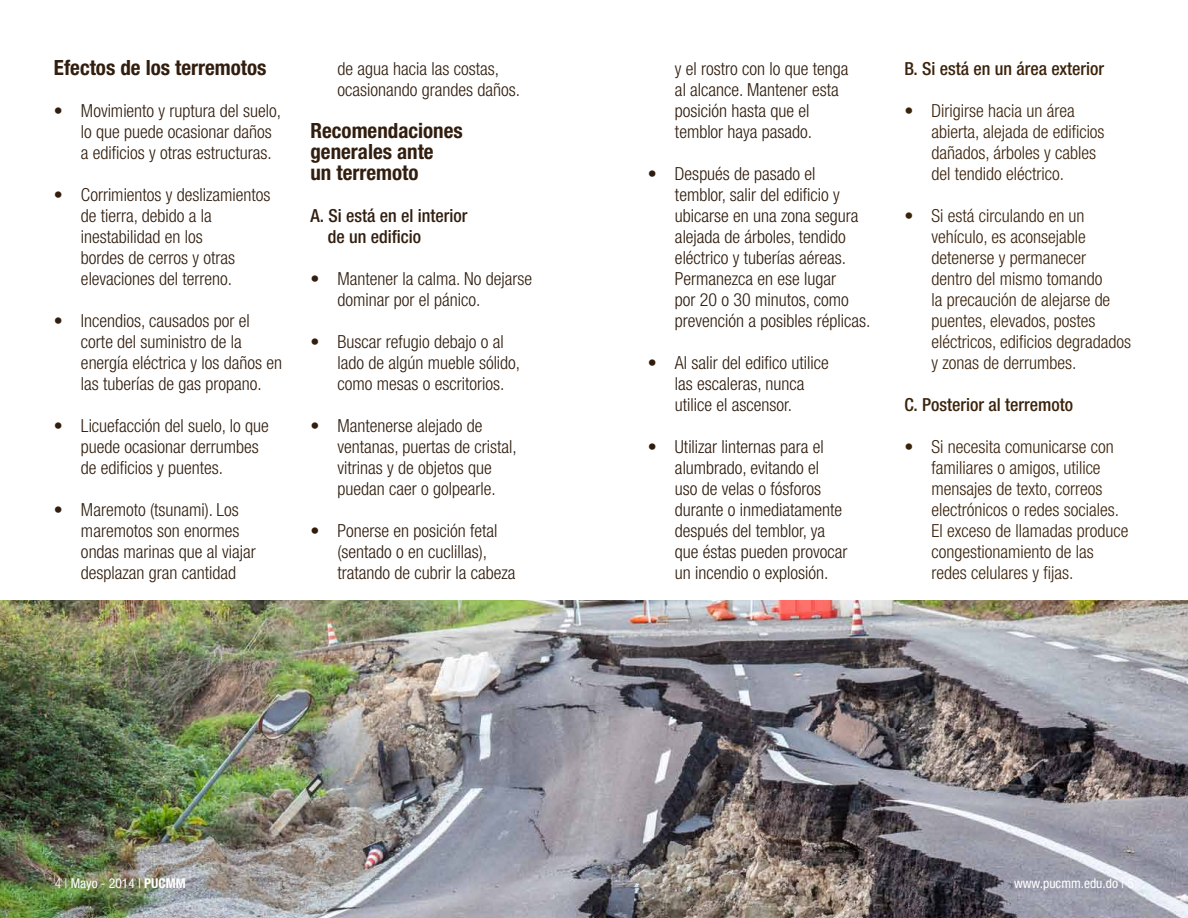
<style>
.page{position:relative;width:1188px;height:918px;background:#fff}
.page>*{position:absolute;margin:0;border:0;box-sizing:border-box;transform-origin:0 0}
.t1{font:700 condensed 21px/21px "Helvetica Neue LT Std";color:#311e0f}
.t2{font:300 condensed 18px/21px "Helvetica Neue LT Std";color:#311e0f}
.t3{font:300 condensed 18px/21px "Helvetica Neue LT Std";color:#2f1c0d}
.t4{font:300 condensed 18px/21px "Helvetica Neue LT Std";color:#3b230b}
.t5{font:500 condensed 18px "Helvetica Neue LT Std";color:#3b230b}
.t6{font:500 condensed 18px/21px "Helvetica Neue LT Std";color:#311e0f}
.t7{font:condensed 13.5px "Helvetica Neue LT Std";color:#fff}
.s1{font-weight:300}
.s2{font-weight:700}
</style>
<div class="page">
<img style="left:0;top:601px;width:1188px;height:317px">
<p class="t1" style="left:54px;top:57px;width:214px">Efectos de los terremotos</p>
<p class="t2" style="left:81px;top:100px;width:202px;text-indent:-27px">• Movimiento y ruptura del suelo, lo que puede ocasionar daños a edificios y otras estructuras.</p>
<p class="t2" style="left:81px;top:184px;width:191px;text-indent:-27px">• Corrimientos y deslizamientos de tierra, debido a la inestabilidad en los<br>bordes de cerros y otras elevaciones del terreno.</p>
<p class="t2" style="left:81px;top:310px;width:203px;text-indent:-27px">• Incendios, causados por el corte del suministro de la energía eléctrica y los daños en las tuberías de gas propano.</p>
<p class="t2" style="left:81px;top:415px;width:189px;text-indent:-27px">• Licuefacción del suelo, lo que puede ocasionar derrumbes de edificios y puentes.</p>
<p class="t2" style="left:81px;top:499px;width:176px;text-indent:-27px">• Maremoto (tsunami). Los maremotos son enormes ondas marinas que al viajar desplazan gran cantidad</p>
<p class="t2" style="left:337px;top:58px;width:184px">de agua hacia las costas, ocasionando grandes daños.</p>
<p class="t1" style="left:310px;top:120px;width:154px">Recomendaciones generales ante<br>un terremoto</p>
<p class="t6" style="left:328px;top:205px;width:141px;text-indent:-17px">A. Si está en el interior de un edificio</p>
<p class="t2" style="left:337px;top:268px;width:196px;text-indent:-27px">• Mantener la calma. No dejarse dominar por el pánico.</p>
<p class="t2" style="left:337px;top:331px;width:184px;text-indent:-27px">• Buscar refugio debajo o al lado de algún mueble sólido, como mesas o escritorios.</p>
<p class="t2" style="left:337px;top:415px;width:181px;text-indent:-27px">• Mantenerse alejado de ventanas, puertas de cristal, vitrinas y de objetos que puedan caer o golpearle.</p>
<p class="t3" style="left:337px;top:520px;width:179px;text-indent:-27px">• Ponerse en posición fetal (sentado o en cuclillas), tratando de cubrir la cabeza</p>
<p class="t3" style="left:675px;top:58px;width:175px">y el rostro con lo que tenga al alcance. Mantener esta posición hasta que el temblor haya pasado.</p>
<p class="t3" style="left:675px;top:163px;width:197px;text-indent:-27px">• Después de pasado el temblor, salir del edificio y ubicarse en una zona segura alejada de árboles, tendido eléctrico y tuberías aéreas.<br>Permanezca en ese lugar<br>por 20 o 30 minutos, como prevención a posibles réplicas.</p>
<p class="t3" style="left:648px;top:352px;width:182px;text-align:center">• Al salir del edifico utilice las escaleras, nunca<br>utilice el ascensor.</p>
<p class="t3" style="left:675px;top:436px;width:174px;text-indent:-27px">• Utilizar linternas para el alumbrado, evitando el<br>uso de velas o fósforos durante o inmediatamente después del temblor, ya que éstas pueden provocar un incendio o explosión.</p>
<p class="t5" style="left:904px;top:58px;width:201px">B. Si está en un área exterior</p>
<p class="t4" style="left:931px;top:100px;width:175px;text-indent:-27px">• Dirigirse hacia un área abierta, alejada de edificios dañados, árboles y cables del tendido eléctrico.</p>
<p class="t4" style="left:931px;top:205px;width:201px;text-indent:-27px">• Si está circulando en un vehículo, es aconsejable detenerse y permanecer dentro del mismo tomando<br>la precaución de alejarse de puentes, elevados, postes eléctricos, edificios degradados y zonas de derrumbes.</p>
<p class="t5" style="left:904px;top:394px;width:170px">C. Posterior al terremoto</p>
<p class="t4" style="left:931px;top:436px;width:198px;text-indent:-27px">• Si necesita comunicarse con familiares o amigos, utilice mensajes de texto, correos electrónicos o redes sociales.<br>El exceso de llamadas produce congestionamiento de las redes celulares y fijas.</p>
<p class="t7" style="left:55px;top:876px;width:133px"><span class="s1">4 |</span> Mayo - 2014 | <span class="s2">PUCMM</span></p>
<p class="t7" style="left:1014px;top:876px;width:121px">www.pucmm.edu.do | 5</p>
</div>
